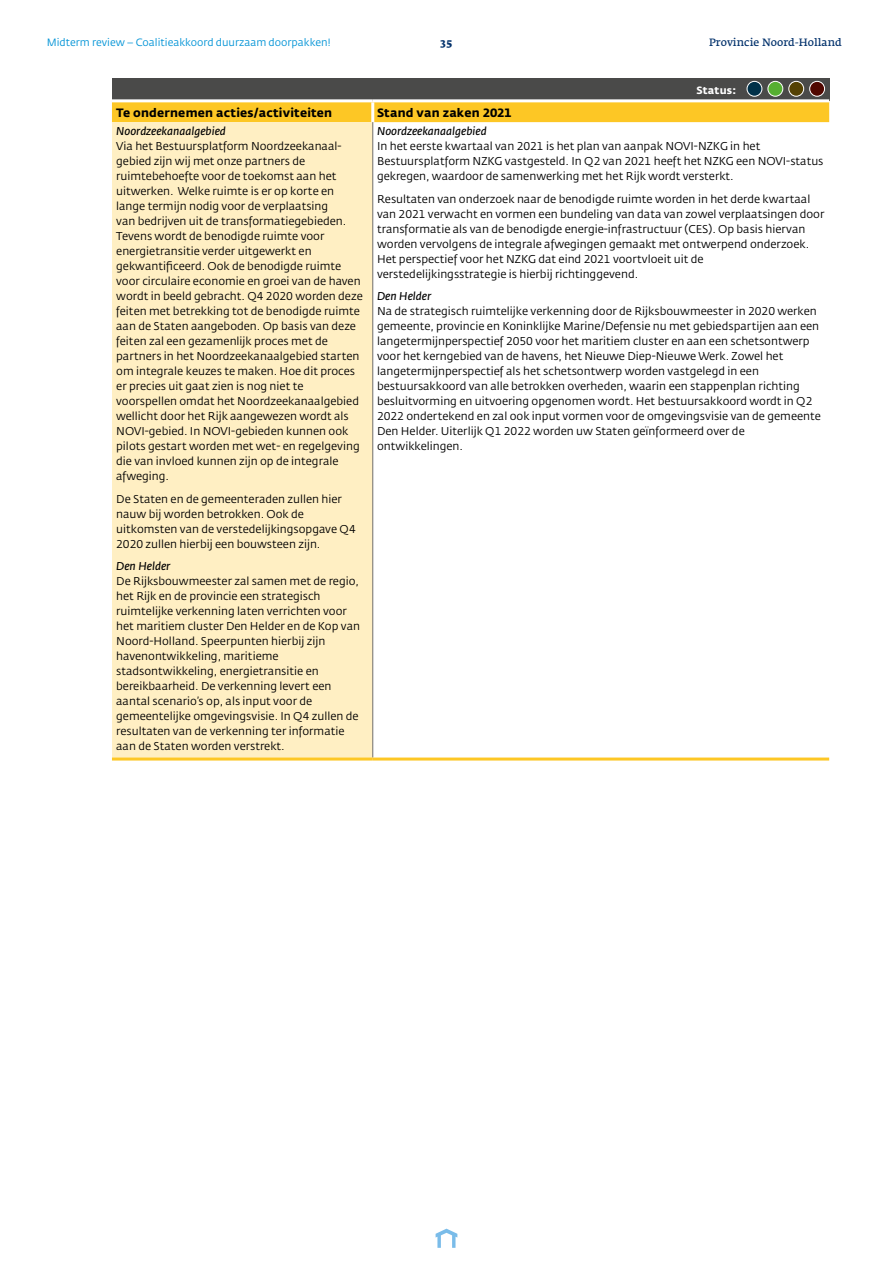
<style>
.page{position:relative;width:893px;height:1263px;background:#fff}
.page>*{position:absolute;margin:0;border:0;box-sizing:border-box;transform-origin:0 0}
.t1{font:700 12px "Fedra Sans Std";letter-spacing:.015em;color:#000}
.t2{font:11.25px/15px "Fedra Sans Std";color:#000}
.t3{font:italic 600 11.25px "Fedra Sans Std";color:#000}
.t4{font:10.5px "Fedra Sans Std";color:#0093d6}
.t5{font:600 10.5px "Fedra Serif A Std";color:#03326c}
.t6{font:700 10.5px "Fedra Sans Std";color:#fff}
.t7{font:700 10.5px "Fedra Serif A Std";color:#03326c}
</style>
<div class="page">
<svg style="left:436px;top:1228px;width:21px;height:20px"></svg>
<div style="left:112px;top:78px;width:717px;height:23px;background:#4a4a49"></div>
<div style="left:112px;top:102px;width:717px;height:20px;background:#fdc725"></div>
<div style="left:112px;top:122px;width:261px;height:637px;background:#ffefc3"></div>
<hr style="left:371px;top:102px;width:3px;height:20px;background:#fff">
<hr style="left:112px;top:99px;width:261px;height:3px;background:#fff">
<hr style="left:373px;top:99px;width:456px;height:3px;background:#fff">
<hr style="left:372px;top:122px;width:1px;height:635px;background:#706f6f">
<hr style="left:112px;top:757px;width:261px;height:3px;background:#fdc725">
<hr style="left:373px;top:757px;width:456px;height:3px;background:#fdc725">
<div style="left:747px;top:81px;width:15px;height:15px;background:#003149;border-radius:50%"></div>
<div style="left:747px;top:81px;width:15px;height:16px;border:1px solid #fff;border-radius:50%"></div>
<div style="left:768px;top:81px;width:15px;height:15px;background:#56af31;border-radius:50%"></div>
<div style="left:767px;top:81px;width:16px;height:16px;border:1px solid #fff;border-radius:50%"></div>
<div style="left:789px;top:81px;width:15px;height:15px;background:#544103;border-radius:50%"></div>
<div style="left:788px;top:81px;width:16px;height:16px;border:1px solid #fff;border-radius:50%"></div>
<div style="left:810px;top:81px;width:15px;height:15px;background:#500700;border-radius:50%"></div>
<div style="left:809px;top:81px;width:16px;height:16px;border:1px solid #fff;border-radius:50%"></div>
<p class="t4" style="left:47px;top:36px;width:285px">Midterm review – Coalitieakkoord duurzaam doorpakken!</p>
<p class="t7" style="left:441px;top:36px;width:13px">35</p>
<p class="t5" style="left:709px;top:36px;width:134px">Provincie Noord-Holland</p>
<p class="t6" style="left:696px;top:83px;width:41px">Status:</p>
<p class="t1" style="left:116px;top:105px;width:218px">Te ondernemen acties/activiteiten</p>
<p class="t1" style="left:377px;top:105px;width:136px">Stand van zaken 2021</p>
<p class="t3" style="left:116px;top:124px;width:111px">Noordzeekanaalgebied</p>
<p class="t2" style="left:116px;top:139px;width:248px">Via het Bestuursplatform Noordzeekanaal&shy;gebied zijn wij met onze partners de ruimtebehoefte voor de toekomst aan het uitwerken. Welke ruimte is er op korte en lange termijn nodig voor de verplaatsing<br>van bedrijven uit de transformatiegebieden.<br>Tevens wordt de benodigde ruimte voor energietransitie verder uitgewerkt en gekwantificeerd. Ook de benodigde ruimte voor circulaire economie en groei van de haven wordt in beeld gebracht. Q4 2020 worden deze feiten met betrekking tot de benodigde ruimte aan de Staten aangeboden. Op basis van deze feiten zal een gezamenlijk proces met de partners in het Noordzeekanaalgebied starten om integrale keuzes te maken. Hoe dit proces er precies uit gaat zien is nog niet te voorspellen omdat het Noordzeekanaalgebied wellicht door het Rijk aangewezen wordt als NOVI-gebied. In NOVI-gebieden kunnen ook pilots gestart worden met wet- en regelgeving die van invloed kunnen zijn op de integrale afweging.</p>
<p class="t2" style="left:116px;top:491px;width:241px">De Staten en de gemeenteraden zullen hier nauw bij worden betrokken. Ook de uitkomsten van de verstedelijkingsopgave Q4<br>2020 zullen hierbij een bouwsteen zijn.</p>
<p class="t3" style="left:116px;top:560px;width:56px">Den Helder</p>
<p class="t2" style="left:116px;top:574px;width:245px">De Rijksbouwmeester zal samen met de regio, het Rijk en de provincie een strategisch ruimtelijke verkenning laten verrichten voor het maritiem cluster Den Helder en de Kop van Noord-Holland. Speerpunten hierbij zijn havenontwikkeling, maritieme stadsontwikkeling, energietransitie en bereikbaarheid. De verkenning levert een aantal scenario’s op, als input voor de gemeentelijke omgevingsvisie. In Q4 zullen de resultaten van de verkenning ter informatie aan de Staten worden verstrekt.</p>
<p class="t3" style="left:377px;top:124px;width:111px">Noordzeekanaalgebied</p>
<p class="t2" style="left:377px;top:139px;width:448px">In het eerste kwartaal van 2021 is het plan van aanpak NOVI-NZKG in het<br>Bestuursplatform NZKG vastgesteld. In Q2 van 2021 heeft het NZKG een NOVI-status gekregen, waardoor de samenwerking met het Rijk wordt versterkt.</p>
<p class="t2" style="left:377px;top:191px;width:449px">Resultaten van onderzoek naar de benodigde ruimte worden in het derde kwartaal van 2021 verwacht en vormen een bundeling van data van zowel verplaatsingen door transformatie als van de benodigde energie-infrastructuur (CES). Op basis hiervan worden vervolgens de integrale afwegingen gemaakt met ontwerpend onderzoek.<br>Het perspectief voor het NZKG dat eind 2021 voortvloeit uit de verstedelijkingsstrategie is hierbij richtinggevend.</p>
<p class="t3" style="left:377px;top:289px;width:56px">Den Helder</p>
<p class="t2" style="left:377px;top:304px;width:445px">Na de strategisch ruimtelijke verkenning door de Rijksbouwmeester in 2020 werken gemeente, provincie en Koninklijke Marine/Defensie nu met gebiedspartijen aan een langetermijnperspectief 2050 voor het maritiem cluster en aan een schetsontwerp voor het kerngebied van de havens, het Nieuwe Diep-Nieuwe Werk. Zowel het langetermijnperspectief als het schetsontwerp worden vastgelegd in een bestuursakkoord van alle betrokken overheden, waarin een stappenplan richting besluitvorming en uitvoering opgenomen wordt. Het bestuursakkoord wordt in Q2<br>2022 ondertekend en zal ook input vormen voor de omgevingsvisie van de gemeente Den Helder. Uiterlijk Q1 2022 worden uw Staten geïnformeerd over de ontwikkelingen.</p>
</div>
